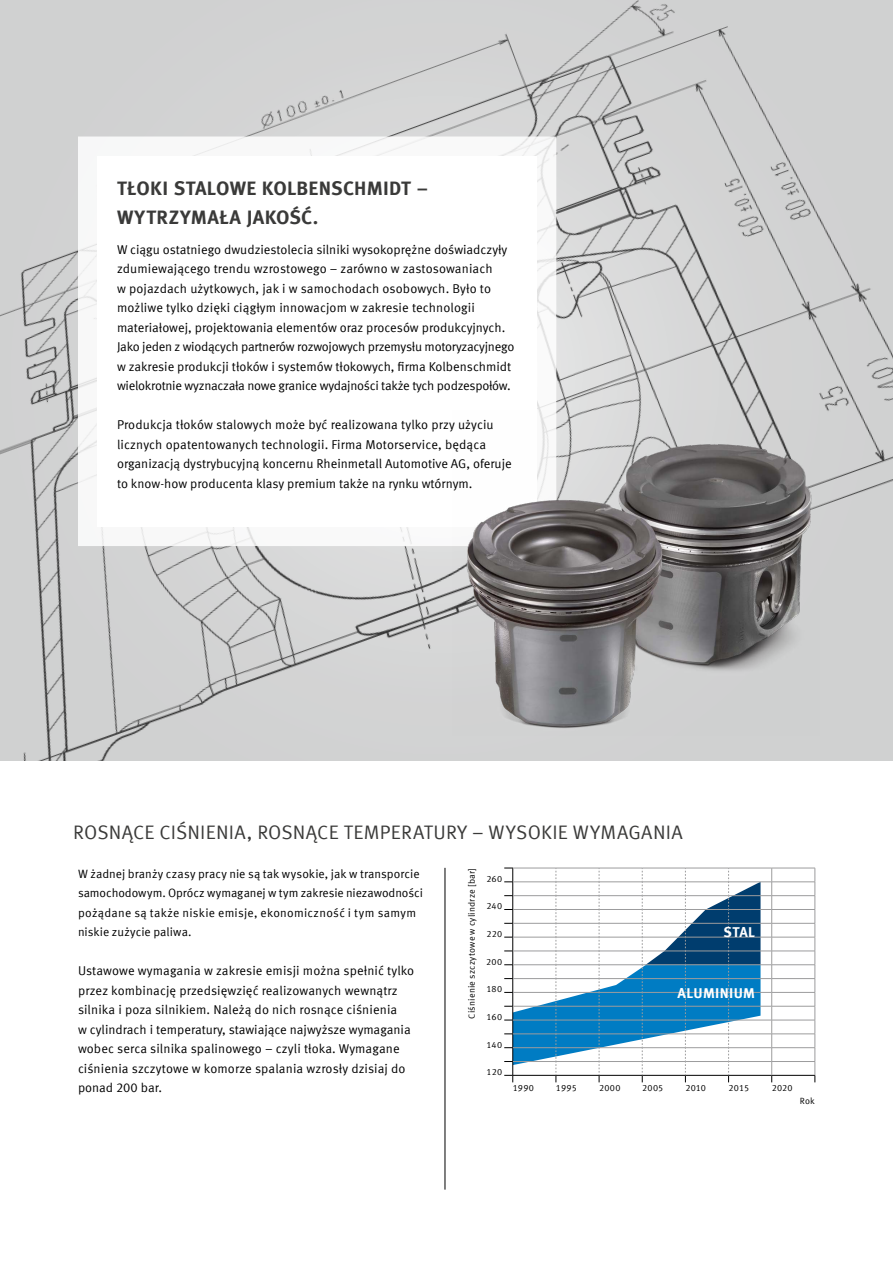
<style>
.page{position:relative;width:893px;height:1263px;background:#fff}
.page>*{position:absolute;margin:0;border:0;box-sizing:border-box;transform-origin:0 0}
.t1{font:19.5px "Meta Offc Pro Norm";letter-spacing:.01em;color:#3a3a39}
.t2{font:700 19.5px/29.2px "Meta Offc Pro";letter-spacing:.01em;color:#3a3a39}
.t3{font:700 14.25px "Meta Offc Pro";letter-spacing:.025em;color:#fff}
.t4{font:12.75px/19.5px "Meta Offc Pro Norm";color:#000}
.t5{font:12px/19.5px "Meta Offc Pro Norm";letter-spacing:.01em;color:#000}
.t6{font:9px "Meta Offc Pro Norm";letter-spacing:.02em;color:#000}
</style>
<div class="page">
<img style="left:0;top:0;width:893px;height:760px">
<hr style="left:445px;top:868px;width:1px;height:321px;background:#000">
<svg style="left:68px;top:127px;width:498px;height:421px"></svg>
<img style="left:453px;top:410px;width:366px;height:326px">
<hr style="left:729px;top:1075px;width:43px;height:1px;background:#000">
<hr style="left:772px;top:1075px;width:43px;height:1px;background:#000">
<hr style="left:729px;top:868px;width:43px;height:1px;background:#9c9c9d">
<hr style="left:772px;top:868px;width:43px;height:1px;background:#9c9c9d">
<hr style="left:729px;top:881px;width:43px;height:1px;background:#9c9c9d">
<hr style="left:772px;top:881px;width:43px;height:1px;background:#9c9c9d">
<hr style="left:729px;top:895px;width:43px;height:1px;background:#9c9c9d">
<hr style="left:772px;top:895px;width:43px;height:1px;background:#9c9c9d">
<hr style="left:729px;top:909px;width:43px;height:1px;background:#9c9c9d">
<hr style="left:772px;top:909px;width:43px;height:1px;background:#9c9c9d">
<hr style="left:729px;top:923px;width:43px;height:1px;background:#9c9c9d">
<hr style="left:772px;top:923px;width:43px;height:1px;background:#9c9c9d">
<hr style="left:729px;top:937px;width:43px;height:1px;background:#9c9c9d">
<hr style="left:772px;top:937px;width:43px;height:1px;background:#9c9c9d">
<hr style="left:729px;top:951px;width:43px;height:1px;background:#9c9c9d">
<hr style="left:772px;top:951px;width:43px;height:1px;background:#9c9c9d">
<hr style="left:729px;top:964px;width:43px;height:1px;background:#9c9c9d">
<hr style="left:772px;top:964px;width:43px;height:1px;background:#9c9c9d">
<hr style="left:729px;top:978px;width:43px;height:1px;background:#9c9c9d">
<hr style="left:772px;top:978px;width:43px;height:1px;background:#9c9c9d">
<hr style="left:729px;top:992px;width:43px;height:1px;background:#9c9c9d">
<hr style="left:772px;top:992px;width:43px;height:1px;background:#9c9c9d">
<hr style="left:729px;top:1006px;width:43px;height:1px;background:#9c9c9d">
<hr style="left:772px;top:1006px;width:43px;height:1px;background:#9c9c9d">
<hr style="left:729px;top:1020px;width:43px;height:1px;background:#9c9c9d">
<hr style="left:772px;top:1020px;width:43px;height:1px;background:#9c9c9d">
<hr style="left:729px;top:1033px;width:43px;height:1px;background:#9c9c9d">
<hr style="left:772px;top:1033px;width:43px;height:1px;background:#9c9c9d">
<hr style="left:729px;top:1047px;width:43px;height:1px;background:#9c9c9d">
<hr style="left:772px;top:1047px;width:43px;height:1px;background:#9c9c9d">
<hr style="left:729px;top:1061px;width:43px;height:1px;background:#9c9c9d">
<hr style="left:772px;top:1061px;width:43px;height:1px;background:#9c9c9d">
<svg style="left:771px;top:868px;width:1px;height:214px"></svg>
<svg style="left:815px;top:868px;width:1px;height:214px"></svg>
<svg style="left:504px;top:868px;width:256px;height:214px"></svg>
<h1 class="t2" style="left:117px;top:172px;width:312px">TŁOKI STALOWE KOLBENSCHMIDT –<br>WYTRZYMAŁA JAKOŚĆ.</h1>
<p class="t4" style="left:117px;top:239px;width:399px">W ciągu ostatniego dwudziestolecia silniki wysokoprężne doświadczyły zdumiewającego trendu wzrostowego – zarówno w zastosowaniach<br>w pojazdach użytkowych, jak i w samochodach osobowych. Było to możliwe tylko dzięki ciągłym innowacjom w zakresie technologii materiałowej, projektowania elementów oraz procesów produkcyjnych.<br>Jako jeden z wiodących partnerów rozwojowych przemysłu motoryzacyjnego w zakresie produkcji tłoków i systemów tłokowych, firma Kolbenschmidt wielokrotnie wyznaczała nowe granice wydajności także tych podzespołów.</p>
<p class="t4" style="left:117px;top:414px;width:396px">Produkcja tłoków stalowych może być realizowana tylko przy użyciu licznych opatentowanych technologii. Firma Motorservice, będąca organizacją dystrybucyjną koncernu Rheinmetall Automotive AG, oferuje to know-how producenta klasy premium także na rynku wtórnym.</p>
<h1 class="t1" style="left:73px;top:817px;width:611px">ROSNĄCE CIŚNIENIA, ROSNĄCE TEMPERATURY – WYSOKIE WYMAGANIA</h1>
<p class="t5" style="left:78px;top:863px;width:346px">W żadnej branży czasy pracy nie są tak wysokie, jak w transporcie samochodowym. Oprócz wymaganej w tym zakresie niezawodności pożądane są także niskie emisje, ekonomiczność i tym samym niskie zużycie paliwa.</p>
<p class="t4" style="left:78px;top:960px;width:338px">Ustawowe wymagania w zakresie emisji można spełnić tylko przez kombinację przedsięwzięć realizowanych wewnątrz silnika i poza silnikiem. Należą do nich rosnące ciśnienia<br>w cylindrach i temperatury, stawiające najwyższe wymagania wobec serca silnika spalinowego – czyli tłoka. Wymagane ciśnienia szczytowe w komorze spalania wzrosły dzisiaj do ponad 200 bar.</p>
<p class="t6" style="left:465px;top:1019px;width:152px;rotate:-90deg">Ciśnienie szczytowe w cylindrze [bar]</p>
<p class="t6" style="left:486px;top:872px;width:17px">260</p>
<p class="t6" style="left:486px;top:899px;width:17px">240</p>
<p class="t6" style="left:486px;top:927px;width:17px">220</p>
<p class="t6" style="left:486px;top:955px;width:17px">200</p>
<p class="t6" style="left:486px;top:982px;width:17px">180</p>
<p class="t6" style="left:487px;top:1010px;width:17px">160</p>
<p class="t6" style="left:487px;top:1038px;width:17px">140</p>
<p class="t6" style="left:487px;top:1065px;width:17px">120</p>
<p class="t3" style="left:723px;top:921px;width:33px">STAL</p>
<p class="t3" style="left:677px;top:982px;width:79px">ALUMINIUM</p>
<p class="t6" style="left:513px;top:1081px;width:23px">1990</p>
<p class="t6" style="left:556px;top:1081px;width:22px">1995</p>
<p class="t6" style="left:599px;top:1081px;width:23px">2000</p>
<p class="t6" style="left:642px;top:1081px;width:23px">2005</p>
<p class="t6" style="left:685px;top:1081px;width:22px">2010</p>
<p class="t6" style="left:729px;top:1081px;width:22px">2015</p>
<p class="t6" style="left:772px;top:1081px;width:22px">2020</p>
<p class="t6" style="left:800px;top:1094px;width:16px">Rok</p>
</div>
